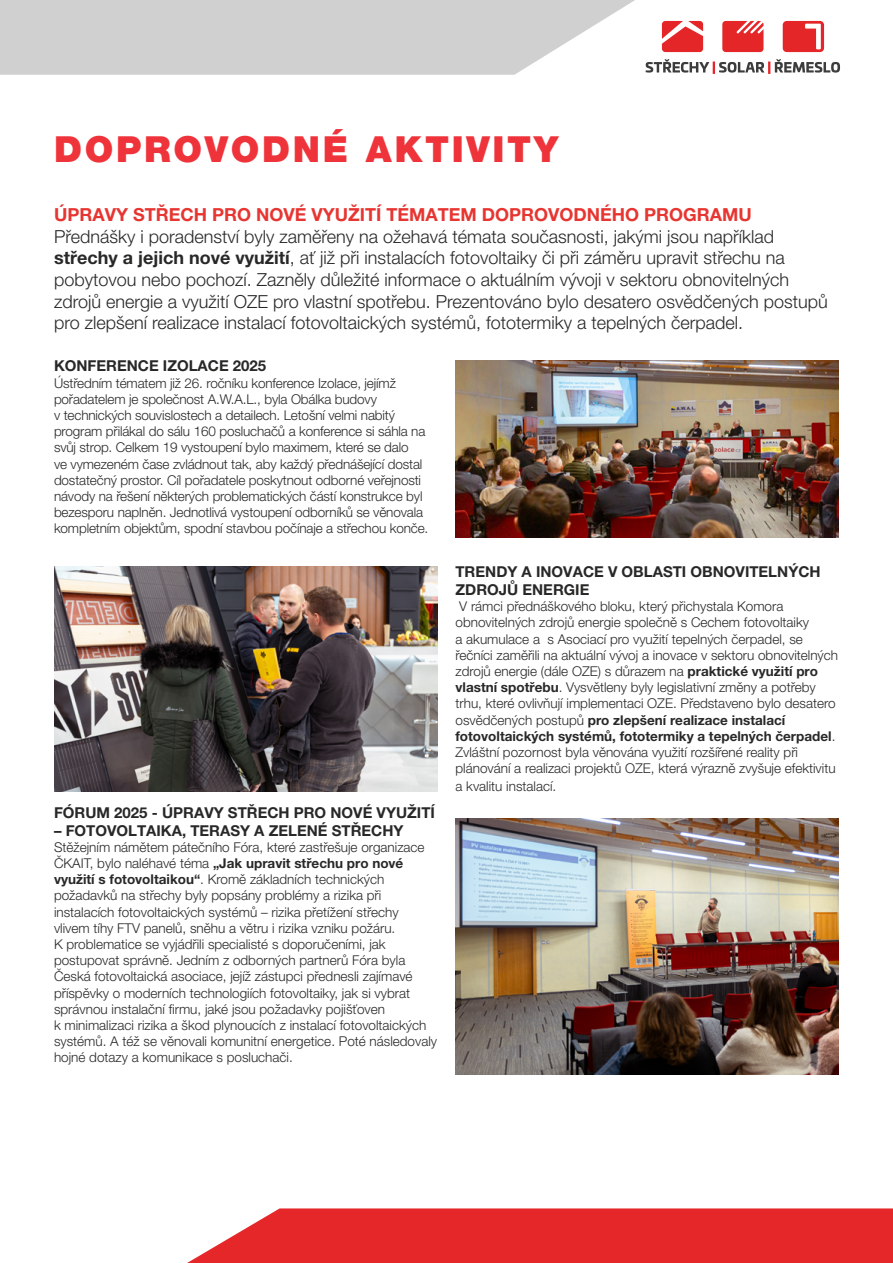
<style>
.page{position:relative;width:893px;height:1263px;background:#fff}
.page>*{position:absolute;margin:0;border:0;box-sizing:border-box;transform-origin:0 0}
.t1{font:900 36px "Helvetica Neue LT Pro";letter-spacing:.075em;color:#ef333a}
.t2{font:300 18px/21.6px "Helvetica Neue LT Pro";color:#282827}
.t3{font:700 18px "Helvetica Neue LT Pro";color:#e73531}
.t4{font:700 15px/18px "Helvetica Neue LT Pro";color:#282827}
.t5{font:300 13.5px/16.2px "Helvetica Neue LT Pro";color:#282827}
.s1{font-weight:700}
</style>
<div class="page">
<svg style="left:187px;top:1208px;width:706px;height:55px;background:#e73638"></svg>
<svg style="left:0;top:0;width:694px;height:75px;background:#d6d6d6"></svg>
<svg style="left:646px;top:59px;width:194px;height:15px"></svg>
<svg style="left:662px;top:21px;width:41px;height:31px"></svg>
<svg style="left:722px;top:21px;width:41px;height:31px"></svg>
<svg style="left:783px;top:21px;width:41px;height:31px"></svg>
<img style="left:455px;top:361px;width:384px;height:177px">
<img style="left:455px;top:819px;width:384px;height:256px">
<img style="left:54px;top:566px;width:384px;height:226px">
<h1 class="t1" style="left:54px;top:127px;width:506px">DOPROVODNÉ AKTIVITY</h1>
<h2 class="t3" style="left:54px;top:204px;width:699px">ÚPRAVY STŘECH PRO NOVÉ VYUŽITÍ TÉMATEM DOPROVODNÉHO PROGRAMU</h2>
<p class="t2" style="left:54px;top:225px;width:775px">Přednášky i poradenství byly zaměřeny na ožehavá témata současnosti, jakými jsou například <span class="s1">střechy a jejich nové využití</span>, ať již při instalacích fotovoltaiky či při záměru upravit střechu na pobytovou nebo pochozí. Zazněly důležité informace o aktuálním vývoji v sektoru obnovitelných zdrojů energie a využití OZE pro vlastní spotřebu. Prezentováno bylo desatero osvědčených postupů pro zlepšení realizace instalací fotovoltaických systémů, fototermiky a tepelných čerpadel.</p>
<p class="t4" style="left:54px;top:357px;width:214px">KONFERENCE IZOLACE 2025</p>
<p class="t5" style="left:54px;top:374px;width:376px">Ústředním tématem již 26. ročníku konference Izolace, jejímž pořadatelem je společnost A.W.A.L., byla Obálka budovy<br>v technických souvislostech a detailech. Letošní velmi nabitý program přilákal do sálu 160 posluchačů a konference si sáhla na svůj strop. Celkem 19 vystoupení bylo maximem, které se dalo<br>ve vymezeném čase zvládnout tak, aby každý přednášející dostal dostatečný prostor. Cíl pořadatele poskytnout odborné veřejnosti návody na řešení některých problematických částí konstrukce byl bezesporu naplněn. Jednotlivá vystoupení odborníků se věnovala kompletním objektům, spodní stavbou počínaje a střechou konče.</p>
<p class="t4" style="left:54px;top:803px;width:382px">FÓRUM 2025 - ÚPRAVY STŘECH PRO NOVÉ VYUŽITÍ</p>
<p class="t4" style="left:54px;top:821px;width:351px">– FOTOVOLTAIKA, TERASY A ZELENÉ STŘECHY</p>
<p class="t5" style="left:54px;top:839px;width:385px">Stěžejním námětem pátečního Fóra, které zastřešuje organizace ČKAIT, bylo naléhavé téma <span class="s1">„Jak upravit střechu pro nové využití s fotovoltaikou“</span>. Kromě základních technických požadavků na střechy byly popsány problémy a rizika při instalacích fotovoltaických systémů – rizika přetížení střechy vlivem tíhy FTV panelů, sněhu a větru i rizika vzniku požáru.<br>K problematice se vyjádřili specialisté s doporučeními, jak postupovat správně. Jedním z odborných partnerů Fóra byla Česká fotovoltaická asociace, jejíž zástupci přednesli zajímavé příspěvky o moderních technologiích fotovoltaiky, jak si vybrat správnou instalační firmu, jaké jsou požadavky pojišťoven<br>k minimalizaci rizika a škod plynoucích z instalací fotovoltaických systémů. A též se věnovali komunitní energetice. Poté následovaly hojné dotazy a komunikace s posluchači.</p>
<p class="t4" style="left:455px;top:562px;width:367px">TRENDY A INOVACE V OBLASTI OBNOVITELNÝCH<br>ZDROJŮ ENERGIE</p>
<p class="t5" style="left:455px;top:598px;width:384px">V rámci přednáškového bloku, který přichystala Komora obnovitelných zdrojů energie společně s Cechem fotovoltaiky<br>a akumulace a s Asociací pro využití tepelných čerpadel, se řečníci zaměřili na aktuální vývoj a inovace v sektoru obnovitelných zdrojů energie (dále OZE) s důrazem na <span class="s1">praktické využití pro vlastní spotřebu</span>. Vysvětleny byly legislativní změny a potřeby trhu, které ovlivňují implementaci OZE. Představeno bylo desatero osvědčených postupů <span class="s1">pro zlepšení realizace instalací fotovoltaických systémů, fototermiky a tepelných čerpadel</span>.<br>Zvláštní pozornost byla věnována využití rozšířené reality při plánování a realizaci projektů OZE, která výrazně zvyšuje efektivitu</p>
<p class="t5" style="left:455px;top:778px;width:102px">a kvalitu instalací.</p>
</div>
